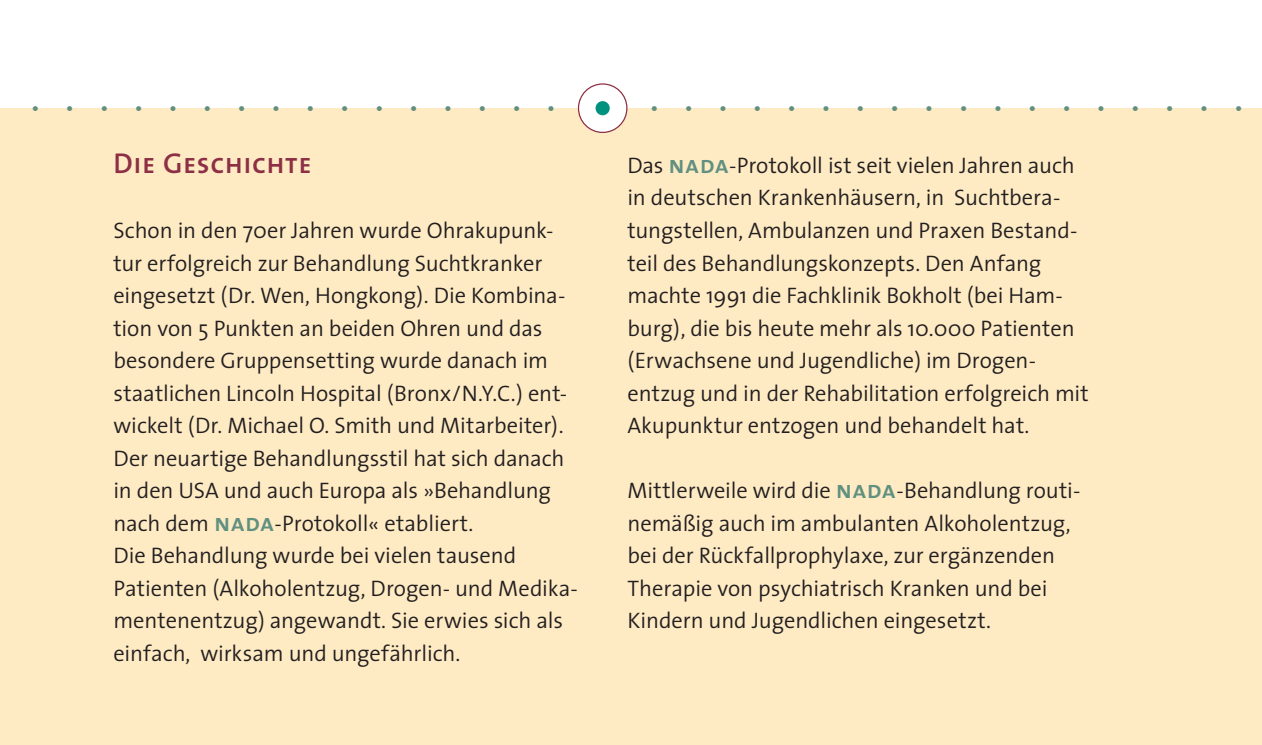
<style>
.page{position:relative;width:1262px;height:745px;background:#fff}
.page>*{position:absolute;margin:0;border:0;box-sizing:border-box;transform-origin:0 0}
.t1{font:28.75px "The Sans Semi Bold Caps";letter-spacing:.015em;color:#8d2f45}
.t2{font:300 22.5px/32.5px "The Sans";letter-spacing:-.005em;color:#231f20}
.t3{font:300 22.5px "The Sans";color:#619080}
.s1{font-family:"The Sans Semi Bold Caps";font-weight:400;font-size:25px;color:#619080}
</style>
<div class="page">
<div style="left:0;top:109px;width:1261px;height:635px;background:#feebc4"></div>
<div style="left:578px;top:84px;width:49px;height:48px;background:#fff;border-radius:50%"></div>
<div style="left:578px;top:83px;width:49px;height:50px;border:1px solid #8d2f45;border-radius:50%"></div>
<div style="left:595px;top:101px;width:14px;height:14px;background:#00927f;border-radius:50%"></div>
<p class="t3" style="left:1243px;top:128px;width:1214px;rotate:-180deg">••••••••••••••••••••••••••••••••••••</p>
<p class="t1" style="left:113px;top:139px;width:200px">Die Geschichte</p>
<p class="t2" style="left:113px;top:213px;width:466px">Schon in den 70er Jahren wurde Ohrakupunk&shy;tur erfolgreich zur Behandlung Suchtkranker eingesetzt (Dr. Wen, Hongkong). Die Kombina&shy;tion von 5 Punkten an beiden Ohren und das besondere Gruppensetting wurde danach im staatlichen Lincoln Hospital (Bronx/N.Y.C.) ent&shy;wickelt (Dr. Michael O. Smith und Mitarbeiter).<br>Der neuartige Behandlungsstil hat sich danach in den USA und auch Europa als »Behandlung nach dem <span class="s1">nada</span>-Protokoll« etabliert.<br>Die Behandlung wurde bei vielen tausend Patienten (Alkoholentzug, Drogen- und Medika&shy;mentenentzug) angewandt. Sie erwies sich als einfach, wirksam und ungefährlich.</p>
<p class="t2" style="left:627px;top:148px;width:463px">Das <span class="s1">nada</span>-Protokoll ist seit vielen Jahren auch in deutschen Krankenhäusern, in Suchtbera&shy;tungstellen, Ambulanzen und Praxen Bestand&shy;teil des Behandlungskonzepts. Den Anfang machte 1991 die Fachklinik Bokholt (bei Ham&shy;burg), die bis heute mehr als 10.000 Patienten (Erwachsene und Jugendliche) im Drogen&shy;entzug und in der Rehabilitation erfolgreich mit Akupunktur entzogen und behandelt hat.</p>
<p class="t2" style="left:627px;top:473px;width:454px">Mittlerweile wird die <span class="s1">nada</span>-Behandlung routi&shy;nemäßig auch im ambulanten Alkoholentzug, bei der Rückfallprophylaxe, zur ergänzenden Therapie von psychiatrisch Kranken und bei Kindern und Jugendlichen eingesetzt.</p>
</div>
